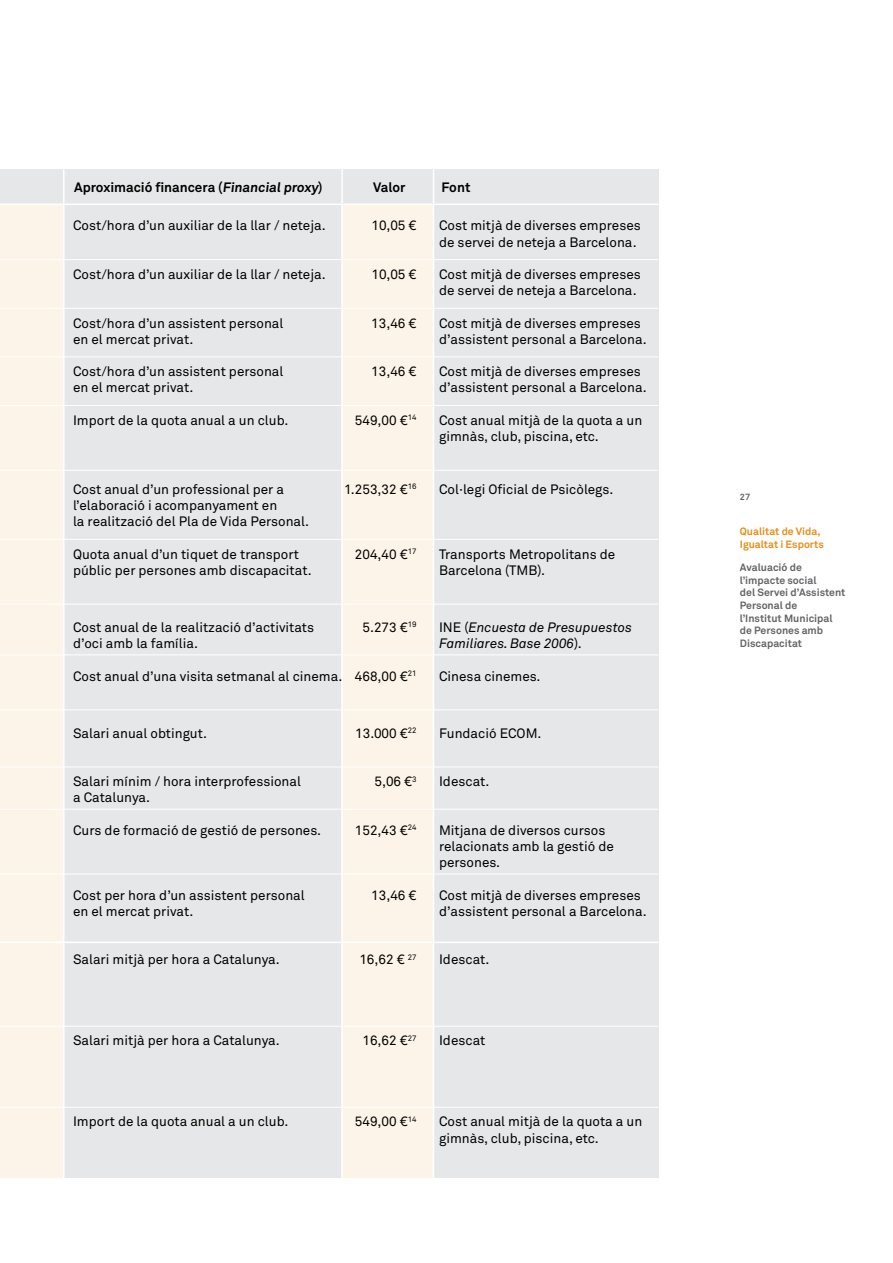
<style>
.page{position:relative;width:893px;height:1263px;background:#fff}
.page>*{position:absolute;margin:0;border:0;box-sizing:border-box;transform-origin:0 0}
.t1{font:13.5px/16.2px "Akkurat";color:#000}
.t2{font:italic 13.5px "Akkurat";color:#000}
.t3{font:700 13.5px "Akkurat";color:#000}
.t4{font:700 10.5px/12.6px "Akkurat";color:#636466}
.t5{font:700 10.5px/12.6px "Akkurat";color:#e58e1a}
.t6{font:700 9px "Akkurat";color:#636466}
.s1{font-style:normal}
</style>
<div class="page">
<div style="left:64px;top:202px;width:277px;height:976px;background:#e6e7e8"></div>
<div style="left:433px;top:202px;width:226px;height:976px;background:#e6e7e8"></div>
<div style="left:0;top:202px;width:64px;height:976px;background:#fcf4e8"></div>
<div style="left:341px;top:203px;width:92px;height:975px;background:#fcf4e8"></div>
<div style="left:0;top:169px;width:659px;height:35px;background:#e6e7e8"></div>
<hr style="left:0;top:941px;width:659px;height:2px;background:#fff">
<hr style="left:0;top:204px;width:659px;height:1px;background:#fff">
<hr style="left:63px;top:169px;width:2px;height:1009px;background:#fff">
<hr style="left:341px;top:169px;width:2px;height:1009px;background:#fff">
<hr style="left:433px;top:169px;width:1px;height:1009px;background:#fff">
<hr style="left:0;top:259px;width:659px;height:1px;background:#fff">
<hr style="left:0;top:308px;width:659px;height:1px;background:#fff">
<hr style="left:0;top:356px;width:659px;height:1px;background:#fff">
<hr style="left:0;top:405px;width:659px;height:1px;background:#fff">
<hr style="left:0;top:470px;width:659px;height:1px;background:#fff">
<hr style="left:0;top:539px;width:659px;height:1px;background:#fff">
<hr style="left:0;top:604px;width:659px;height:1px;background:#fff">
<hr style="left:0;top:654px;width:659px;height:1px;background:#fff">
<hr style="left:0;top:709px;width:659px;height:1px;background:#fff">
<hr style="left:0;top:766px;width:659px;height:1px;background:#fff">
<hr style="left:0;top:809px;width:659px;height:1px;background:#fff">
<hr style="left:0;top:874px;width:659px;height:1px;background:#fff">
<hr style="left:0;top:1026px;width:659px;height:1px;background:#fff">
<hr style="left:0;top:1107px;width:659px;height:1px;background:#fff">
<p class="t3" style="left:74px;top:179px;width:250px">Aproximació financera (Financial proxy)</p>
<p class="t3" style="left:373px;top:179px;width:34px">Valor</p>
<p class="t3" style="left:442px;top:179px;width:30px">Font</p>
<p class="t1" style="left:73px;top:217px;width:254px">Cost/hora d’un auxiliar de la llar / neteja.</p>
<p class="t1" style="left:372px;top:217px;width:46px">10,05 €</p>
<p class="t1" style="left:439px;top:217px;width:203px">Cost mitjà de diverses empreses de servei de neteja a Barcelona.</p>
<p class="t1" style="left:73px;top:266px;width:254px">Cost/hora d’un auxiliar de la llar / neteja.</p>
<p class="t1" style="left:372px;top:266px;width:46px">10,05 €</p>
<p class="t1" style="left:439px;top:266px;width:203px">Cost mitjà de diverses empreses de servei de neteja a Barcelona.</p>
<p class="t1" style="left:73px;top:314px;width:212px">Cost/hora d’un assistent personal</p>
<p class="t1" style="left:371px;top:314px;width:47px">13,46 €</p>
<p class="t1" style="left:439px;top:314px;width:203px">Cost mitjà de diverses empreses</p>
<p class="t1" style="left:73px;top:331px;width:122px">en el mercat privat.</p>
<p class="t1" style="left:439px;top:331px;width:209px">d’assistent personal a Barcelona.</p>
<p class="t1" style="left:73px;top:363px;width:212px">Cost/hora d’un assistent personal</p>
<p class="t1" style="left:371px;top:363px;width:47px">13,46 €</p>
<p class="t1" style="left:439px;top:363px;width:203px">Cost mitjà de diverses empreses</p>
<p class="t1" style="left:73px;top:379px;width:122px">en el mercat privat.</p>
<p class="t1" style="left:439px;top:379px;width:209px">d’assistent personal a Barcelona.</p>
<p class="t1" style="left:73px;top:412px;width:217px">Import de la quota anual a un club.</p>
<p class="t1" style="left:355px;top:412px;width:63px">549,00 €<sup>14</sup></p>
<p class="t1" style="left:439px;top:412px;width:205px">Cost anual mitjà de la quota a un gimnàs, club, piscina, etc.</p>
<p class="t1" style="left:73px;top:481px;width:213px">Cost anual d’un professional per a</p>
<p class="t1" style="left:344px;top:481px;width:74px">1.253,32 €<sup>16</sup></p>
<p class="t1" style="left:439px;top:481px;width:176px">Col·legi Oficial de Psicòlegs.</p>
<p class="t1" style="left:73px;top:497px;width:238px">l’elaboració i acompanyament en<br>la realització del Pla de Vida Personal.</p>
<p class="t1" style="left:73px;top:545px;width:227px">Quota anual d’un tiquet de transport</p>
<p class="t1" style="left:355px;top:545px;width:63px">204,40 €<sup>17</sup></p>
<p class="t1" style="left:439px;top:545px;width:178px">Transports Metropolitans de</p>
<p class="t1" style="left:73px;top:562px;width:240px">públic per persones amb discapacitat.</p>
<p class="t1" style="left:439px;top:562px;width:108px">Barcelona (TMB).</p>
<p class="t1" style="left:73px;top:619px;width:243px">Cost anual de la realització d’activitats</p>
<p class="t1" style="left:362px;top:619px;width:56px">5.273 €<sup>19</sup></p>
<p class="t2" style="left:439px;top:619px;width:195px"><span class="s1">INE (</span>Encuesta de Presupuestos</p>
<p class="t1" style="left:73px;top:635px;width:127px">d’oci amb la família.</p>
<p class="t2" style="left:439px;top:635px;width:144px">Familiares. Base 2006<span class="s1">).</span></p>
<p class="t1" style="left:73px;top:667px;width:345px">Cost anual d’una visita setmanal al cinema. 468,00 €<sup>21</sup></p>
<p class="t1" style="left:439px;top:667px;width:103px">Cinesa cinemes.</p>
<p class="t1" style="left:73px;top:724px;width:136px">Salari anual obtingut.</p>
<p class="t1" style="left:355px;top:724px;width:63px">13.000 €<sup>22</sup></p>
<p class="t1" style="left:439px;top:724px;width:104px">Fundació ECOM.</p>
<p class="t1" style="left:73px;top:773px;width:229px">Salari mínim / hora interprofessional</p>
<p class="t1" style="left:374px;top:773px;width:44px">5,06 €<sup>3</sup></p>
<p class="t1" style="left:439px;top:773px;width:52px">Idescat.</p>
<p class="t1" style="left:73px;top:789px;width:79px">a Catalunya.</p>
<p class="t1" style="left:73px;top:822px;width:250px">Curs de formació de gestió de persones.</p>
<p class="t1" style="left:355px;top:822px;width:63px">152,43 €<sup>24</sup></p>
<p class="t1" style="left:439px;top:822px;width:176px">Mitjana de diversos cursos relacionats amb la gestió de persones.</p>
<p class="t1" style="left:73px;top:886px;width:233px">Cost per hora d’un assistent personal</p>
<p class="t1" style="left:371px;top:886px;width:47px">13,46 €</p>
<p class="t1" style="left:439px;top:886px;width:203px">Cost mitjà de diverses empreses</p>
<p class="t1" style="left:73px;top:903px;width:122px">en el mercat privat.</p>
<p class="t1" style="left:439px;top:903px;width:209px">d’assistent personal a Barcelona.</p>
<p class="t1" style="left:73px;top:951px;width:208px">Salari mitjà per hora a Catalunya.</p>
<p class="t1" style="left:359px;top:951px;width:59px">16,62 € <sup>27</sup></p>
<p class="t1" style="left:439px;top:951px;width:52px">Idescat.</p>
<p class="t1" style="left:73px;top:1032px;width:208px">Salari mitjà per hora a Catalunya.</p>
<p class="t1" style="left:362px;top:1032px;width:56px">16,62 €<sup>27</sup></p>
<p class="t1" style="left:439px;top:1032px;width:48px">Idescat</p>
<p class="t1" style="left:73px;top:1113px;width:217px">Import de la quota anual a un club.</p>
<p class="t1" style="left:355px;top:1113px;width:63px">549,00 €<sup>14</sup></p>
<p class="t1" style="left:439px;top:1113px;width:205px">Cost anual mitjà de la quota a un gimnàs, club, piscina, etc.</p>
<p class="t6" style="left:740px;top:491px;width:12px">27</p>
<p class="t5" style="left:740px;top:525px;width:85px">Qualitat de Vida,<br>Igualtat i Esports</p>
<p class="t4" style="left:740px;top:561px;width:107px">Avaluació de l’impacte social<br>del Servei d’Assistent<br>Personal de<br>l’Institut Municipal de Persones amb<br>Discapacitat</p>
</div>
